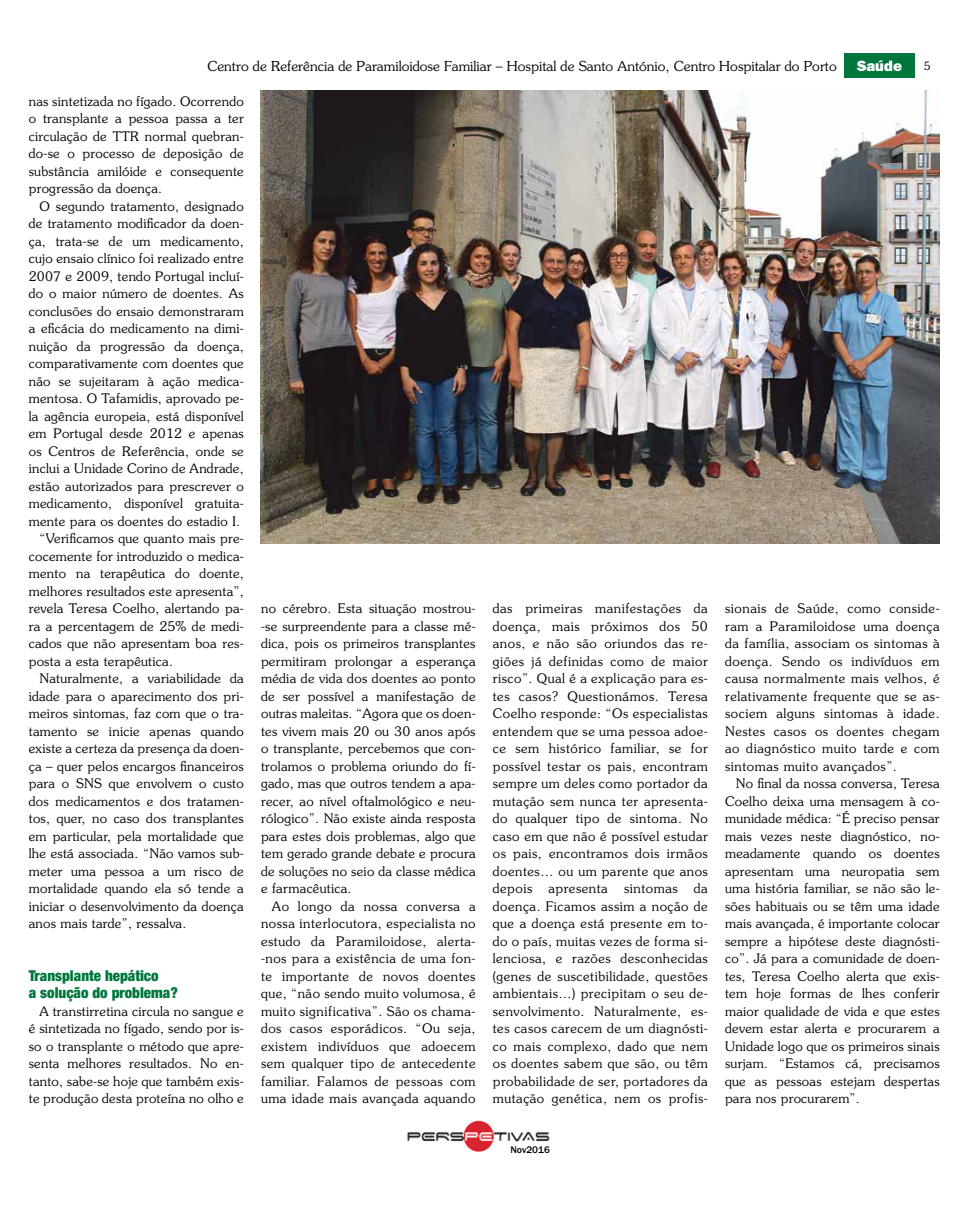
<style>
.page{position:relative;width:968px;height:1205px;background:#fff}
.page>*{position:absolute;margin:0;border:0;box-sizing:border-box;transform-origin:0 0}
.t1{font:900 condensed 15px/17.5px "Helvetica Neue LT Std";color:#00763c}
.t2{font:15px "ITC Franklin Gothic Std Hvy";color:#fff}
.t3{font:300 13.75px "Souvenir Std";color:#000}
.t4{font:300 13.12px/17.5px "Souvenir Std";letter-spacing:.02em;color:#000;text-align:justify}
.t5{font:300 11.25px "Souvenir Std";color:#000}
.t6{font:500 10px "ITC Franklin Gothic Std";color:#000}
</style>
<div class="page">
<div style="left:843px;top:53px;width:71px;height:25px;background:#00763c"></div>
<img style="left:407px;top:1121px;width:143px;height:31px">
<img style="left:260px;top:91px;width:679px;height:452px">
<p class="t2" style="left:856px;top:56px;width:47px">Saúde</p>
<p class="t5" style="left:923px;top:59px;width:8px">5</p>
<p class="t3" style="left:207px;top:58px;width:630px">Centro de Referência de Paramiloidose Familiar – Hospital de Santo António, Centro Hospitalar do Porto</p>
<p class="t4" style="left:29px;top:92px;width:216px">nas sintetizada no fígado. Ocorrendo o transplante a pessoa passa a ter circulação de TTR normal quebran&shy;do-se o processo de deposição de substância amilóide e consequente progressão da doença.</p>
<p class="t4" style="left:39px;top:197px;width:206px">O segundo tratamento, designado</p>
<p class="t4" style="left:29px;top:215px;width:216px">de tratamento modificador da doen-</p>
<p class="t4" style="left:29px;top:232px;width:216px">ça, trata-se de um medicamento,</p>
<p class="t4" style="left:29px;top:250px;width:216px">cujo ensaio clínico foi realizado entre</p>
<p class="t4" style="left:29px;top:267px;width:216px">2007 e 2009, tendo Portugal incluí-</p>
<p class="t4" style="left:29px;top:285px;width:216px">do o maior número de doentes. As</p>
<p class="t4" style="left:29px;top:302px;width:216px">conclusões do ensaio demonstraram</p>
<p class="t4" style="left:29px;top:320px;width:216px">a eficácia do medicamento na dimi-</p>
<p class="t4" style="left:29px;top:337px;width:216px">nuição da progressão da doença,</p>
<p class="t4" style="left:29px;top:355px;width:216px">comparativamente com doentes que</p>
<p class="t4" style="left:29px;top:372px;width:216px">não se sujeitaram à ação medica-</p>
<p class="t4" style="left:29px;top:390px;width:216px">mentosa. O Tafamidis, aprovado pe-</p>
<p class="t4" style="left:29px;top:407px;width:216px">la agência europeia, está disponível</p>
<p class="t4" style="left:29px;top:425px;width:216px">em Portugal desde 2012 e apenas</p>
<p class="t4" style="left:29px;top:442px;width:216px">os Centros de Referência, onde se</p>
<p class="t4" style="left:29px;top:460px;width:216px">inclui a Unidade Corino de Andrade,</p>
<p class="t4" style="left:29px;top:477px;width:216px">estão autorizados para prescrever o</p>
<p class="t4" style="left:29px;top:495px;width:216px">medicamento, disponível gratuita-</p>
<p class="t4" style="left:29px;top:512px;width:213px">mente para os doentes do estadio I.</p>
<p class="t4" style="left:39px;top:530px;width:206px">“Verificamos que quanto mais pre-</p>
<p class="t4" style="left:29px;top:547px;width:216px">cocemente for introduzido o medica-</p>
<p class="t4" style="left:29px;top:565px;width:216px">mento na terapêutica do doente,</p>
<p class="t4" style="left:29px;top:582px;width:216px">melhores resultados este apresenta”,</p>
<p class="t4" style="left:29px;top:600px;width:216px">revela Teresa Coelho, alertando pa-</p>
<p class="t4" style="left:29px;top:617px;width:216px">ra a percentagem de 25% de medi-</p>
<p class="t4" style="left:29px;top:635px;width:216px">cados que não apresentam boa res-</p>
<p class="t4" style="left:29px;top:652px;width:146px">posta a esta terapêutica.</p>
<p class="t4" style="left:39px;top:670px;width:206px">Naturalmente, a variabilidade da</p>
<p class="t4" style="left:29px;top:687px;width:216px">idade para o aparecimento dos pri-</p>
<p class="t4" style="left:29px;top:705px;width:216px">meiros sintomas, faz com que o tra-</p>
<p class="t4" style="left:29px;top:722px;width:216px">tamento se inicie apenas quando</p>
<p class="t4" style="left:29px;top:740px;width:216px">existe a certeza da presença da doen-</p>
<p class="t4" style="left:29px;top:757px;width:216px">ça – quer pelos encargos financeiros</p>
<p class="t4" style="left:29px;top:775px;width:216px">para o SNS que envolvem o custo</p>
<p class="t4" style="left:29px;top:792px;width:216px">dos medicamentos e dos tratamen-</p>
<p class="t4" style="left:29px;top:810px;width:216px">tos, quer, no caso dos transplantes</p>
<p class="t4" style="left:29px;top:827px;width:216px">em particular, pela mortalidade que</p>
<p class="t4" style="left:29px;top:845px;width:216px">lhe está associada. “Não vamos sub-</p>
<p class="t4" style="left:29px;top:862px;width:216px">meter uma pessoa a um risco de</p>
<p class="t4" style="left:29px;top:880px;width:216px">mortalidade quando ela só tende a</p>
<p class="t4" style="left:29px;top:897px;width:216px">iniciar o desenvolvimento da doença</p>
<p class="t4" style="left:29px;top:915px;width:159px">anos mais tarde”, ressalva.</p>
<p class="t1" style="left:29px;top:966px;width:150px">Transplante hepático<br>a solução do problema?</p>
<p class="t4" style="left:29px;top:1002px;width:216px;text-indent:11px">A transtirretina circula no sangue e é sintetizada no fígado, sendo por is&shy;so o transplante o método que apre&shy;senta melhores resultados. No en&shy;tanto, sabe-se hoje que também exis&shy;te produção desta proteína no olho e</p>
<p class="t4" style="left:493px;top:600px;width:216px">das primeiras manifestações da doença, mais próximos dos 50 anos, e não são oriundos das re&shy;giões já definidas como de maior risco”. Qual é a explicação para es&shy;tes casos? Questionámos. Teresa Coelho responde: “Os especialistas entendem que se uma pessoa adoe&shy;ce sem histórico familiar, se for possível testar os pais, encontram sempre um deles como portador da mutação sem nunca ter apresenta&shy;do qualquer tipo de sintoma. No caso em que não é possível estudar os pais, encontramos dois irmãos doentes… ou um parente que anos depois apresenta sintomas da doença. Ficamos assim a noção de que a doença está presente em to&shy;do o país, muitas vezes de forma si&shy;lenciosa, e razões desconhecidas (genes de suscetibilidade, questões ambientais…) precipitam o seu de&shy;senvolvimento. Naturalmente, es&shy;tes casos carecem de um diagnósti&shy;co mais complexo, dado que nem os doentes sabem que são, ou têm probabilidade de ser, portadores da mutação genética, nem os profis-</p>
<p class="t4" style="left:725px;top:600px;width:216px">sionais de Saúde, como conside&shy;ram a Paramiloidose uma doença da família, associam os sintomas à doença. Sendo os indivíduos em causa normalmente mais velhos, é relativamente frequente que se as&shy;sociem alguns sintomas à idade.<br>Nestes casos os doentes chegam ao diagnóstico muito tarde e com sintomas muito avançados”.</p>
<p class="t4" style="left:261px;top:599px;width:216px">no cérebro. Esta situação mostrou--se surpreendente para a classe mé&shy;dica, pois os primeiros transplantes permitiram prolongar a esperança média de vida dos doentes ao ponto de ser possível a manifestação de outras maleitas. “Agora que os doen&shy;tes vivem mais 20 ou 30 anos após o transplante, percebemos que con&shy;trolamos o problema oriundo do fí&shy;gado, mas que outros tendem a apa&shy;recer, ao nível oftalmológico e neu&shy;rólogico”. Não existe ainda resposta para estes dois problemas, algo que tem gerado grande debate e procura de soluções no seio da classe médica e farmacêutica.</p>
<p class="t4" style="left:261px;top:897px;width:216px;text-indent:11px">Ao longo da nossa conversa a nossa interlocutora, especialista no estudo da Paramiloidose, alerta--nos para a existência de uma fon&shy;te importante de novos doentes que, “não sendo muito volumosa, é muito significativa”. São os chama&shy;dos casos esporádicos. “Ou seja, existem indivíduos que adoecem sem qualquer tipo de antecedente familiar. Falamos de pessoas com uma idade mais avançada aquando</p>
<p class="t4" style="left:725px;top:775px;width:216px;text-indent:11px">No final da nossa conversa, Teresa Coelho deixa uma mensagem à co&shy;munidade médica: “É preciso pensar mais vezes neste diagnóstico, no&shy;meadamente quando os doentes apresentam uma neuropatia sem uma história familiar, se não são le&shy;sões habituais ou se têm uma idade mais avançada, é importante colocar sempre a hipótese deste diagnósti&shy;co”. Já para a comunidade de doen&shy;tes, Teresa Coelho alerta que exis&shy;tem hoje formas de lhes conferir maior qualidade de vida e que estes devem estar alerta e procurarem a Unidade logo que os primeiros sinais surjam. “Estamos cá, precisamos que as pessoas estejam despertas para nos procurarem”.</p>
<p class="t6" style="left:510px;top:1144px;width:41px">Nov2016</p>
</div>
